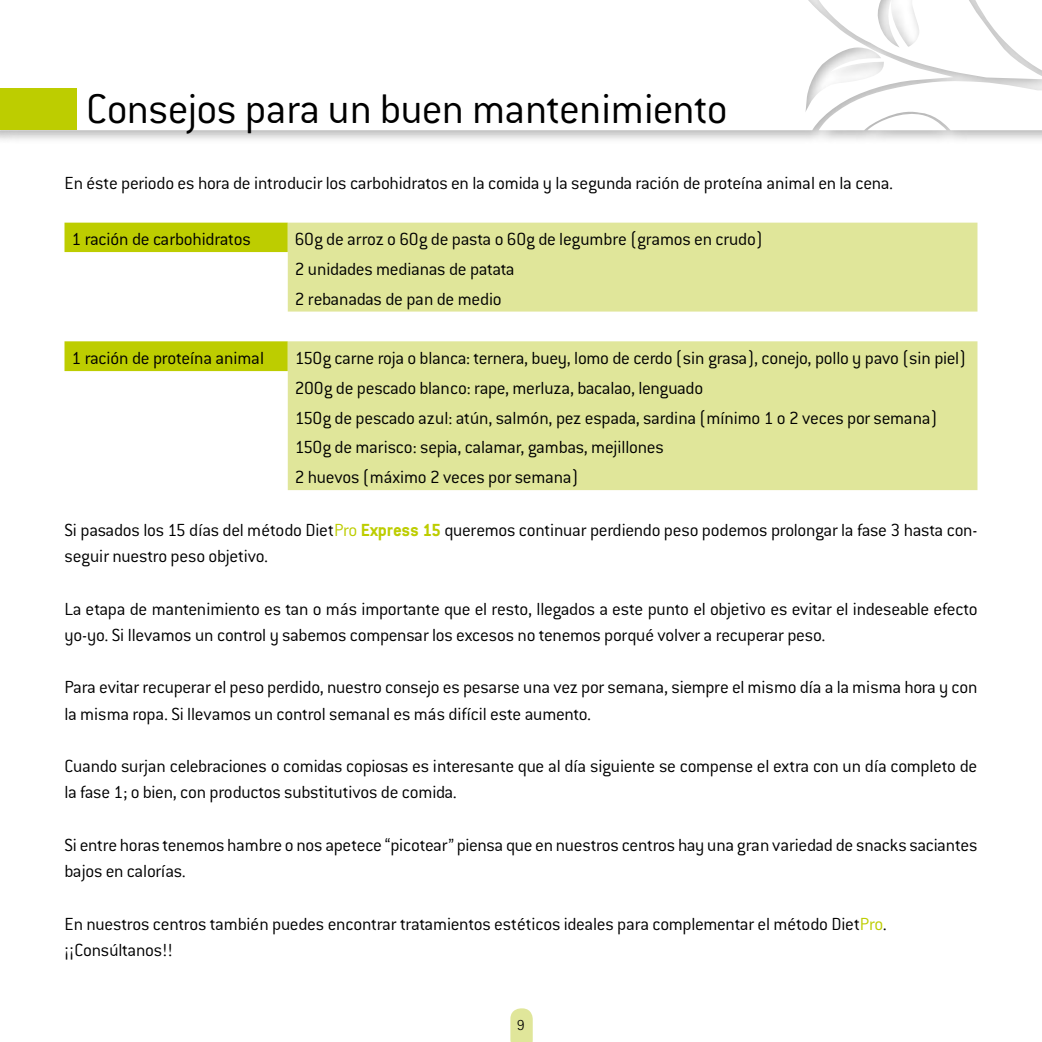
<style>
.page{position:relative;width:1042px;height:1042px;background:#fff}
.page>*{position:absolute;margin:0;border:0;box-sizing:border-box;transform-origin:0 0}
.t1{font:300 45.5px "Conduit ITC";letter-spacing:-.015em;color:#000}
.t2{font:300 19.25px/29.8px "Conduit ITC";letter-spacing:-.015em;color:#000}
.t3{font:300 15.75px "Rotis Sans Serif";color:#000}
.s1{color:#bdcd00}
.s2{font-weight:700;color:#bdcd00}
</style>
<div class="page">
<svg style="left:510px;top:1008px;width:23px;height:34px"></svg>
<div style="left:0;top:0;width:1042px;height:144px;background:#000;opacity:.3"></div>
<svg style="left:0;top:0;width:1042px;height:130px"></svg>
<svg style="left:64px;top:223px;width:224px;height:148px"></svg>
<svg style="left:288px;top:223px;width:689px;height:267px;background:#e3e8a5"></svg>
<div style="left:0;top:88px;width:76px;height:42px;background:#bdcd00"></div>
<h1 class="t1" style="left:86px;top:84px;width:643px">Consejos para un buen mantenimiento</h1>
<p class="t2" style="left:64px;top:168px;width:830px">En éste periodo es hora de introducir los carbohidratos en la comida y la segunda ración de proteína animal en la cena.</p>
<p class="t2" style="left:71px;top:224px;width:181px">1 ración de carbohidratos</p>
<p class="t2" style="left:295px;top:224px;width:469px">60g de arroz o 60g de pasta o 60g de legumbre (gramos en crudo)<br>2 unidades medianas de patata<br>2 rebanadas de pan de medio</p>
<p class="t2" style="left:71px;top:343px;width:194px">1 ración de proteína animal</p>
<p class="t2" style="left:295px;top:343px;width:673px">150g carne roja o blanca: ternera, buey, lomo de cerdo (sin grasa), conejo, pollo y pavo (sin piel)<br>200g de pescado blanco: rape, merluza, bacalao, lenguado<br>150g de pescado azul: atún, salmón, pez espada, sardina (mínimo 1 o 2 veces por semana)<br>150g de marisco: sepia, calamar, gambas, mejillones<br>2 huevos (máximo 2 veces por semana)</p>
<p class="t2" style="left:64px;top:517px;width:914px;line-height:26.2px">Si pasados los 15 días del método Diet<span class="s1">Pro</span> <span class="s2">Express 15</span> queremos continuar perdiendo peso podemos prolongar la fase 3 hasta con&shy;seguir nuestro peso objetivo.</p>
<p class="t2" style="left:64px;top:595px;width:914px;line-height:26.2px">La etapa de mantenimiento es tan o más importante que el resto, llegados a este punto el objetivo es evitar el indeseable efecto yo-yo. Si llevamos un control y sabemos compensar los excesos no tenemos porqué volver a recuperar peso.</p>
<p class="t2" style="left:64px;top:674px;width:914px;line-height:26.2px">Para evitar recuperar el peso perdido, nuestro consejo es pesarse una vez por semana, siempre el mismo día a la misma hora y con la misma ropa. Si llevamos un control semanal es más difícil este aumento.</p>
<p class="t2" style="left:64px;top:753px;width:914px;line-height:26.2px">Cuando surjan celebraciones o comidas copiosas es interesante que al día siguiente se compense el extra con un día completo de la fase 1; o bien, con productos substitutivos de comida.</p>
<p class="t2" style="left:64px;top:832px;width:914px;line-height:26.2px">Si entre horas tenemos hambre o nos apetece “picotear” piensa que en nuestros centros hay una gran variedad de snacks saciantes bajos en calorías.</p>
<p class="t2" style="left:64px;top:910px;width:824px;line-height:26.2px">En nuestros centros también puedes encontrar tratamientos estéticos ideales para complementar el método Diet<span class="s1">Pro</span>. ¡¡Consúltanos!!</p>
<p class="t3" style="left:517px;top:1015px;width:9px">9</p>
</div>
